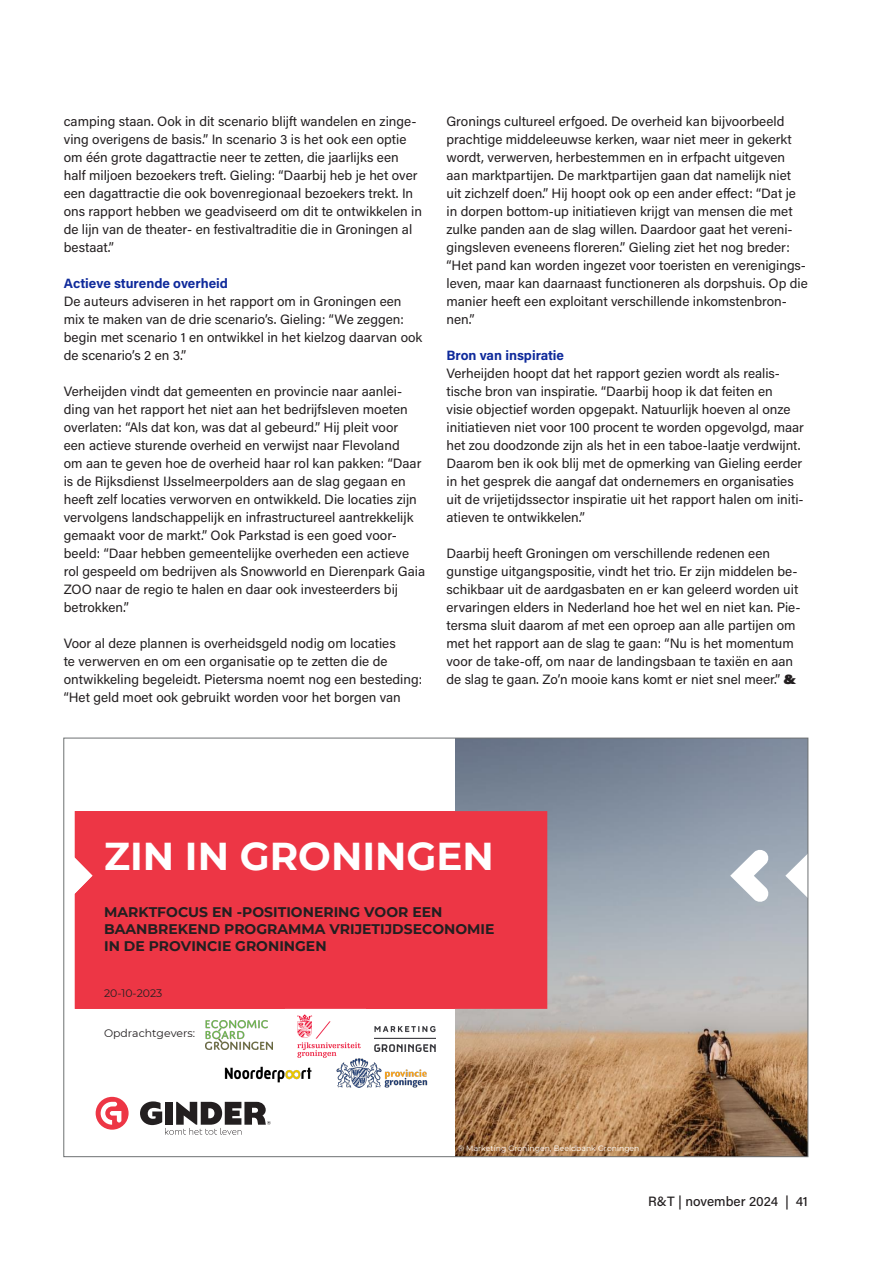
<style>
.page{position:relative;width:893px;height:1263px;background:#fff}
.page>*{position:absolute;margin:0;border:0;box-sizing:border-box;transform-origin:0 0}
.t1{font:700 38.85px "Montserrat";color:#fff}
.t2{font:700 13.95px/16.8px "Montserrat";color:#231f20}
.body1{font:13.5px/18px "Acumin Pro";color:#231f20}
.tussenkop{font:700 13.5px "Acumin Pro";color:#0f2a9b}
.t3{font:500 13.5px "Acumin Pro";color:#231f20}
.t4{font:10.95px "Montserrat";color:#231f20}
.t5{font:7.65px "Montserrat";color:#fff}
.s1{font-weight:900}
</style>
<div class="page">
<svg style="left:96px;top:1097px;width:33px;height:33px"></svg>
<svg style="left:140px;top:1101px;width:131px;height:34px"></svg>
<img style="left:297px;top:1014px;width:66px;height:45px">
<img style="left:455px;top:740px;width:351px;height:415px">
<div style="left:75px;top:811px;width:472px;height:198px;background:#ed3645"></div>
<svg style="left:730px;top:850px;width:39px;height:52px"></svg>
<svg style="left:785px;top:850px;width:21px;height:52px"></svg>
<img style="left:206px;top:1020px;width:67px;height:30px">
<img style="left:374px;top:1026px;width:62px;height:25px">
<img style="left:337px;top:1059px;width:90px;height:28px">
<img style="left:224px;top:1066px;width:88px;height:17px">
<p class="body1" style="left:64px;top:112px;width:360px">camping staan. Ook in dit scenario blijft wandelen en zinge&shy;ving overigens de basis.” In scenario 3 is het ook een optie om één grote dagattractie neer te zetten, die jaarlijks een half miljoen bezoekers treft. Gieling: “Daarbij heb je het over een dagattractie die ook bovenregionaal bezoekers trekt. In ons rapport hebben we geadviseerd om dit te ontwikkelen in de lijn van de theater- en festivaltraditie die in Groningen al bestaat.”</p>
<p class="tussenkop" style="left:64px;top:274px;width:166px">Actieve sturende overheid</p>
<p class="body1" style="left:64px;top:292px;width:360px">De auteurs adviseren in het rapport om in Groningen een mix te maken van de drie scenario’s. Gieling: “We zeggen: begin met scenario 1 en ontwikkel in het kielzog daarvan ook de scenario’s 2 en 3.”</p>
<p class="body1" style="left:64px;top:382px;width:363px">Verheijden vindt dat gemeenten en provincie naar aanlei&shy;ding van het rapport het niet aan het bedrijfsleven moeten overlaten: “Als dat kon, was dat al gebeurd.” Hij pleit voor<br>een actieve sturende overheid en verwijst naar Flevoland<br>om aan te geven hoe de overheid haar rol kan pakken: “Daar is de Rijksdienst IJsselmeerpolders aan de slag gegaan en heeft zelf locaties verworven en ontwikkeld. Die locaties zijn vervolgens landschappelijk en infrastructureel aantrekkelijk gemaakt voor de markt.” Ook Parkstad is een goed voor&shy;beeld: “Daar hebben gemeentelijke overheden een actieve rol gespeeld om bedrijven als Snowworld en Dierenpark Gaia ZOO naar de regio te halen en daar ook investeerders bij betrokken.”</p>
<p class="body1" style="left:64px;top:634px;width:360px">Voor al deze plannen is overheidsgeld nodig om locaties<br>te verwerven en om een organisatie op te zetten die de ontwikkeling begeleidt. Pietersma noemt nog een besteding: “Het geld moet ook gebruikt worden voor het borgen van</p>
<p class="body1" style="left:446px;top:112px;width:363px">Gronings cultureel erfgoed. De overheid kan bijvoorbeeld prachtige middeleeuwse kerken, waar niet meer in gekerkt wordt, verwerven, herbestemmen en in erfpacht uitgeven aan marktpartijen. De marktpartijen gaan dat namelijk niet uit zichzelf doen.” Hij hoopt ook op een ander effect: “Dat je in dorpen bottom-up initiatieven krijgt van mensen die met zulke panden aan de slag willen. Daardoor gaat het vereni&shy;gingsleven eveneens floreren.” Gieling ziet het nog breder: “Het pand kan worden ingezet voor toeristen en verenigings&shy;leven, maar kan daarnaast functioneren als dorpshuis. Op die manier heeft een exploitant verschillende inkomstenbron&shy;nen.”</p>
<p class="tussenkop" style="left:446px;top:346px;width:119px">Bron van inspiratie</p>
<p class="body1" style="left:446px;top:364px;width:359px">Verheijden hoopt dat het rapport gezien wordt als realis&shy;tische bron van inspiratie. “Daarbij hoop ik dat feiten en<br>visie objectief worden opgepakt. Natuurlijk hoeven al onze initiatieven niet voor 100 procent te worden opgevolgd, maar het zou doodzonde zijn als het in een taboe-laatje verdwijnt.<br>Daarom ben ik ook blij met de opmerking van Gieling eerder in het gesprek die aangaf dat ondernemers en organisaties uit de vrijetijdssector inspiratie uit het rapport halen om initi&shy;atieven te ontwikkelen.”</p>
<p class="body1" style="left:446px;top:544px;width:356px">Daarbij heeft Groningen om verschillende redenen een gunstige uitgangspositie, vindt het trio. Er zijn middelen be&shy;schikbaar uit de aardgasbaten en er kan geleerd worden uit ervaringen elders in Nederland hoe het wel en niet kan. Pie&shy;tersma sluit daarom af met een oproep aan alle partijen om met het rapport aan de slag te gaan: “Nu is het momentum voor de take-off, om naar de landingsbaan te taxiën en aan de slag te gaan. Zo’n mooie kans komt er niet snel meer.” <span class="s1">&amp;</span></p>
<h1 class="t1" style="left:104px;top:828px;width:391px">ZIN IN GRONINGEN</h1>
<p class="t2" style="left:104px;top:903px;width:392px">MARKTFOCUS EN -POSITIONERING VOOR EEN<br>BAANBREKEND PROGRAMMA VRIJETIJDSECONOMIE<br>IN DE PROVINCIE GRONINGEN</p>
<p class="t4" style="left:104px;top:986px;width:60px">20-10-2023</p>
<p class="t4" style="left:104px;top:1025px;width:93px">Opdrachtgevers:</p>
<p class="t5" style="left:458px;top:1143px;width:183px">® Marketing Groningen, Beeldbank Groningen</p>
<p class="t3" style="left:648px;top:1192px;width:161px">R&amp;T | november 2024 | 41</p>
</div>
